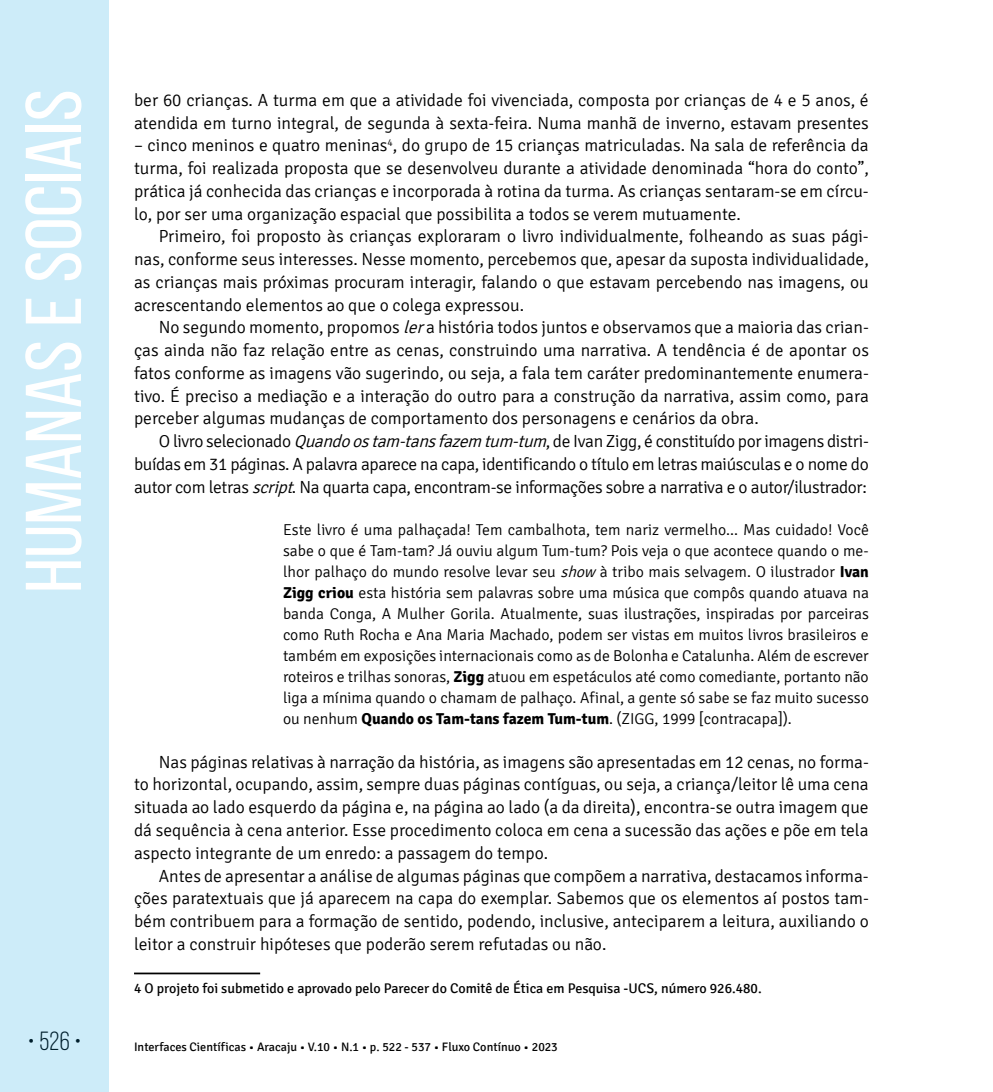
<style>
.page{position:relative;width:993px;height:1092px;background:#fff}
.page>*{position:absolute;margin:0;border:0;box-sizing:border-box;transform-origin:0 0}
.t1{font:78.75px "Bebas Neue";color:#fff;scale:1.09 1}
.t2{font:26.25px "Bebas Neue";color:#000}
.t3{font:300 17.5px/22.8px "Signika";color:#000;text-align:justify}
.t4{font:300 15.75px/21px "Signika";color:#000;text-align:justify}
.t5{font:14px "Signika";color:#000}
.t6{font:12.25px "Signika";color:#000}
.s1{font-style:italic}
.s2{font-weight:700}
</style>
<div class="page">
<div style="left:0;top:0;width:109px;height:1091px;background:#cdecf9"></div>
<hr style="left:134px;top:972px;width:126px;height:2px;background:#000">
<h1 class="t1" style="left:11px;top:593px;width:463px;rotate:-90deg">Humanas e Sociais</h1>
<p class="t3" style="left:134px;top:89px;width:736px">ber 60 crianças. A turma em que a atividade foi vivenciada, composta por crianças de 4 e 5 anos, é atendida em turno integral, de segunda à sexta-feira. Numa manhã de inverno, estavam presentes</p>
<p class="t3" style="left:134px;top:134px;width:736px">– cinco meninos e quatro meninas<sup>4</sup>, do grupo de 15 crianças matriculadas. Na sala de referência da turma, foi realizada proposta que se desenvolveu durante a atividade denominada “hora do conto”, prática já conhecida das crianças e incorporada à rotina da turma. As crianças sentaram-se em círcu&shy;lo, por ser uma organização espacial que possibilita a todos se verem mutuamente.</p>
<p class="t3" style="left:134px;top:225px;width:736px;text-indent:25px">Primeiro, foi proposto às crianças exploraram o livro individualmente, folheando as suas pági&shy;nas, conforme seus interesses. Nesse momento, percebemos que, apesar da suposta individualidade, as crianças mais próximas procuram interagir, falando o que estavam percebendo nas imagens, ou acrescentando elementos ao que o colega expressou.</p>
<p class="t3" style="left:134px;top:316px;width:736px;text-indent:25px">No segundo momento, propomos <span class="s1">ler</span>a história todos juntos e observamos que a maioria das crian&shy;ças ainda não faz relação entre as cenas, construindo uma narrativa. A tendência é de apontar os fatos conforme as imagens vão sugerindo, ou seja, a fala tem caráter predominantemente enumera&shy;tivo. É preciso a mediação e a interação do outro para a construção da narrativa, assim como, para perceber algumas mudanças de comportamento dos personagens e cenários da obra.</p>
<p class="t3" style="left:134px;top:430px;width:736px;text-indent:25px">O livro selecionado <span class="s1">Quandoostam-tansfazem tum-tum</span>, de Ivan Zigg, é constituído por imagens distri&shy;buídas em 31 páginas. A palavra aparece na capa, identificando o título em letras maiúsculas e o nome do autor com letras <span class="s1">script</span>. Na quarta capa, encontram-se informações sobre a narrativa e o autor/ilustrador:</p>
<p class="t4" style="left:283px;top:519px;width:587px">Este livro é uma palhaçada! Tem cambalhota, tem nariz vermelho... Mas cuidado! Você sabe o que é Tam-tam? Já ouviu algum Tum-tum? Pois veja o que acontece quando o me&shy;lhor palhaço do mundo resolve levar seu <span class="s1">show</span>à tribo mais selvagem. O ilustrador <span class="s2">Ivan Zigg criou</span> esta história sem palavras sobre uma música que compôs quando atuava na banda Conga, A Mulher Gorila. Atualmente, suas ilustrações, inspiradas por parceiras como Ruth Rocha e Ana Maria Machado, podem ser vistas em muitos livros brasileiros e também em exposições internacionais como as de Bolonha e Catalunha. Além de escrever roteiros e trilhas sonoras, <span class="s2">Zigg</span> atuou em espetáculos até como comediante, portanto não liga a mínima quando o chamam de palhaço. Afinal, a gente só sabe se faz muito sucesso ou nenhum <span class="s2">Quando os Tam-tans fazem Tum-tum</span>. (ZIGG, 1999 [contracapa]).</p>
<p class="t3" style="left:134px;top:750px;width:736px;text-indent:25px">Nas páginas relativas à narração da história, as imagens são apresentadas em 12 cenas, no forma&shy;to horizontal, ocupando, assim, sempre duas páginas contíguas, ou seja, a criança/leitor lê uma cena situada ao lado esquerdo da página e, na página ao lado (a da direita), encontra-se outra imagem que dá sequência à cena anterior. Esse procedimento coloca em cena a sucessão das ações e põe em tela aspecto integrante de um enredo: a passagem do tempo.</p>
<p class="t3" style="left:134px;top:864px;width:736px;text-indent:25px">Antes de apresentar a análise de algumas páginas que compõem a narrativa, destacamos informa&shy;ções paratextuais que já aparecem na capa do exemplar. Sabemos que os elementos aí postos tam&shy;bém contribuem para a formação de sentido, podendo, inclusive, anteciparem a leitura, auxiliando o leitor a construir hipóteses que poderão serem refutadas ou não.</p>
<p class="t5" style="left:134px;top:979px;width:629px">4 O projeto foi submetido e aprovado pelo Parecer do Comitê de Ética em Pesquisa -UCS, número 926.480.</p>
<h2 class="t2" style="left:28px;top:1026px;width:55px">• 526 •</h2>
<p class="t6" style="left:134px;top:1040px;width:425px">Interfaces Científicas • Aracaju • V.10 • N.1 • p. 522 - 537 • Fluxo Contínuo • 2023</p>
</div>
